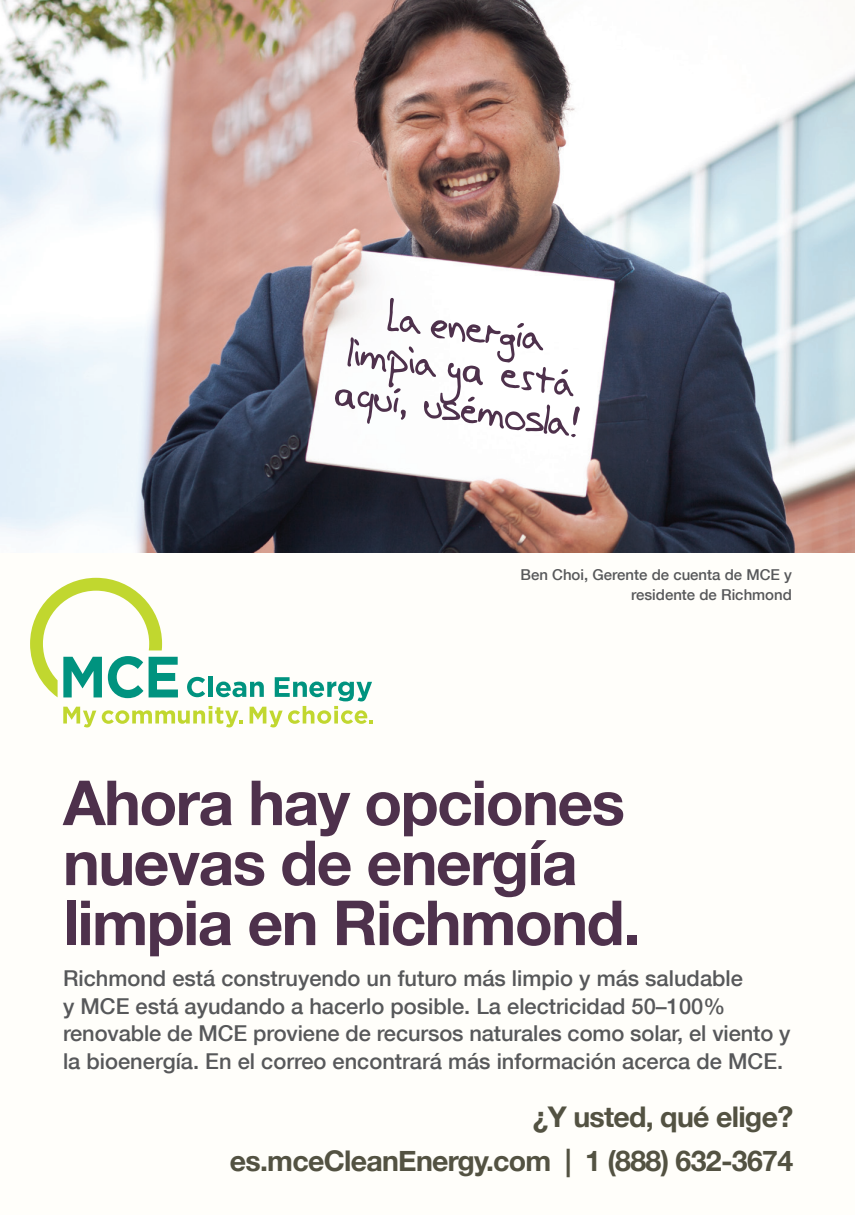
<style>
.page{position:relative;width:855px;height:1215px;background:#fff}
.page>*{position:absolute;margin:0;border:0;box-sizing:border-box;transform-origin:0 0}
.t1{font:700 62.25px/60px "Helvetica Neue";letter-spacing:-.025em;color:#4e314c}
.t2{font:700 28.5px "Helvetica Neue";letter-spacing:-.025em;color:#535242}
.t3{font:500 22px/27.5px "Helvetica Neue";color:#57585a}
.t4{font:500 15px "Helvetica Neue";color:#57585a}
</style>
<div class="page">
<div style="left:0;top:450px;width:855px;height:765px;background:#fffefa"></div>
<svg style="left:30px;top:578px;width:343px;height:149px"></svg>
<img style="left:0;top:0;width:855px;height:553px">
<svg style="left:335px;top:298px;width:245px;height:139px"></svg>
<p class="t4" style="left:521px;top:566px;width:273px">Ben Choi, Gerente de cuenta de MCE y</p>
<p class="t4" style="left:631px;top:586px;width:162px">residente de Richmond</p>
<p class="t1" style="left:63px;top:772px;width:579px">Ahora hay opciones nuevas de energía limpia en Richmond.</p>
<p class="t3" style="left:63px;top:964px;width:729px">Richmond está construyendo un futuro más limpio y más saludable<br>y MCE está ayudando a hacerlo posible. La electricidad 50–100% renovable de MCE proviene de recursos naturales como solar, el viento y la bioenergía. En el correo encontrará más información acerca de MCE.</p>
<p class="t2" style="left:533px;top:1099px;width:262px">¿Y usted, qué elige?</p>
<p class="t2" style="left:230px;top:1144px;width:565px">es.mceCleanEnergy.com | 1 (888) 632-3674</p>
</div>
